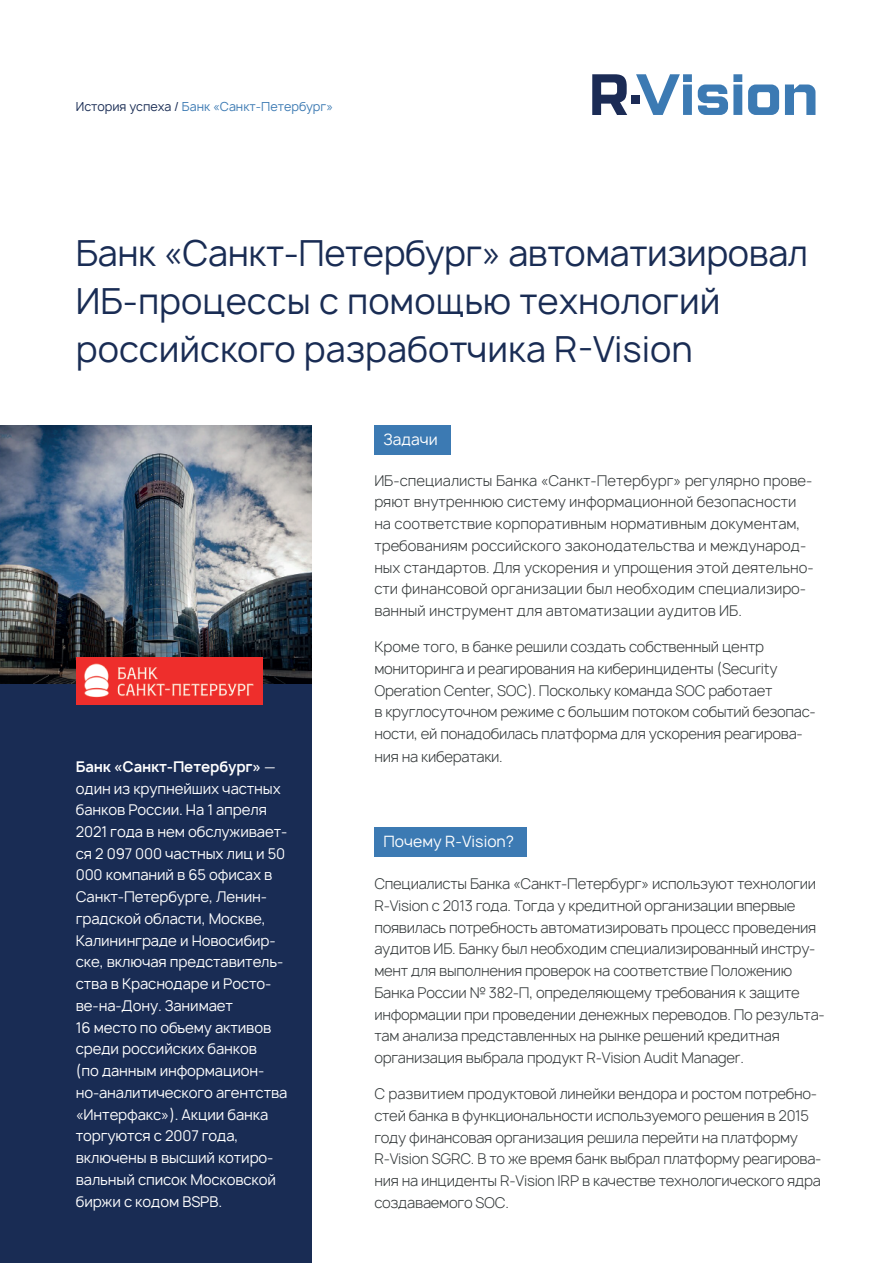
<style>
.page{position:relative;width:893px;height:1263px;background:#fff}
.page>*{position:absolute;margin:0;border:0;box-sizing:border-box;transform-origin:0 0}
.t1{font:34.5px/48px "Manrope";color:#192c54}
.t2{font:15px "Manrope";color:#fff}
.t3{font:300 14.25px/21.8px "Manrope";letter-spacing:-.02em;color:#323738}
.t4{font:14.25px/21.8px "Manrope";letter-spacing:-.01em;color:#fff}
.t5{font:300 14.25px/21.8px "Manrope";color:#323738}
.t6{font:12px "Manrope";color:#3c7ab3}
.s1{color:#192c54}
.s2{font-weight:700}
</style>
<div class="page">
<div style="left:0;top:489px;width:311px;height:774px;background:#192c54"></div>
<div style="left:374px;top:426px;width:76px;height:29px;background:#3c7ab3"></div>
<div style="left:374px;top:828px;width:153px;height:29px;background:#3c7ab3"></div>
<svg style="left:636px;top:74px;width:56px;height:41px"></svg>
<svg style="left:698px;top:74px;width:44px;height:41px"></svg>
<svg style="left:748px;top:85px;width:31px;height:30px"></svg>
<svg style="left:785px;top:85px;width:30px;height:30px"></svg>
<svg style="left:592px;top:74px;width:35px;height:41px"></svg>
<div style="left:631px;top:95px;width:8px;height:8px;background:#1b2b55"></div>
<img style="left:0;top:426px;width:311px;height:257px">
<img style="left:77px;top:658px;width:185px;height:46px">
<p class="t6" style="left:76px;top:99px;width:259px"><span class="s1">История успеха /</span> Банк «Санкт-Петербург»</p>
<h1 class="t1" style="left:76px;top:230px;width:734px">Банк «Санкт-Петербург» автоматизировал<br>ИБ-процессы с помощью технологий российского разработчика R-Vision</h1>
<p class="t4" style="left:76px;top:756px;width:213px"><span class="s2">Банк «Санкт-Петербург»</span> — один из крупнейших частных банков России. На 1 апреля<br>2021 года в нем обслуживает&shy;ся 2 097 000 частных лиц и 50<br>000 компаний в 65 офисах в<br>Санкт-Петербурге, Ленин&shy;градской области, Москве,<br>Калининграде и Новосибир&shy;ске, включая представитель&shy;ства в Краснодаре и Росто&shy;ве-на-Дону. Занимает<br>16 место по объему активов среди российских банков<br>(по данным информацион&shy;но-аналитического агентства «Интерфакс»). Акции банка торгуются с 2007 года, включены в высший котиро&shy;вальный список Московской биржи с кодом BSPB.</p>
<p class="t2" style="left:383px;top:430px;width:56px">Задачи</p>
<p class="t5" style="left:374px;top:469px;width:441px">ИБ-специалисты Банка «Санкт-Петербург» регулярно прове&shy;ряют внутреннюю систему информационной безопасности на соответствие корпоративным нормативным документам, требованиям российского законодательства и международ&shy;ных стандартов. Для ускорения и упрощения этой деятельно&shy;сти финансовой организации был необходим специализиро&shy;ванный инструмент для автоматизации аудитов ИБ.</p>
<p class="t3" style="left:374px;top:636px;width:443px">Кроме того, в банке решили создать собственный центр мониторинга и реагирования на киберинциденты (Security Operation Center, SOC). Поскольку команда SOC работает<br>в круглосуточном режиме с большим потоком событий безопас&shy;ности, ей понадобилась платформа для ускорения реагирова&shy;ния на кибератаки.</p>
<p class="t2" style="left:383px;top:832px;width:132px">Почему R-Vision?</p>
<p class="t3" style="left:374px;top:873px;width:452px">Специалисты Банка «Санкт-Петербург» используют технологии R-Vision с 2013 года. Тогда у кредитной организации впервые появилась потребность автоматизировать процесс проведения аудитов ИБ. Банку был необходим специализированный инстру&shy;мент для выполнения проверок на соответствие Положению Банка России № 382-П, определяющему требования к защите информации при проведении денежных переводов. По результа&shy;там анализа представленных на рынке решений кредитная организация выбрала продукт R-Vision Audit Manager.</p>
<p class="t3" style="left:374px;top:1083px;width:449px">С развитием продуктовой линейки вендора и ростом потребно&shy;стей банка в функциональности используемого решения в 2015 году финансовая организация решила перейти на платформу R-Vision SGRC. В то же время банк выбрал платформу реагирова&shy;ния на инциденты R-Vision IRP в качестве технологического ядра создаваемого SOC.</p>
</div>
